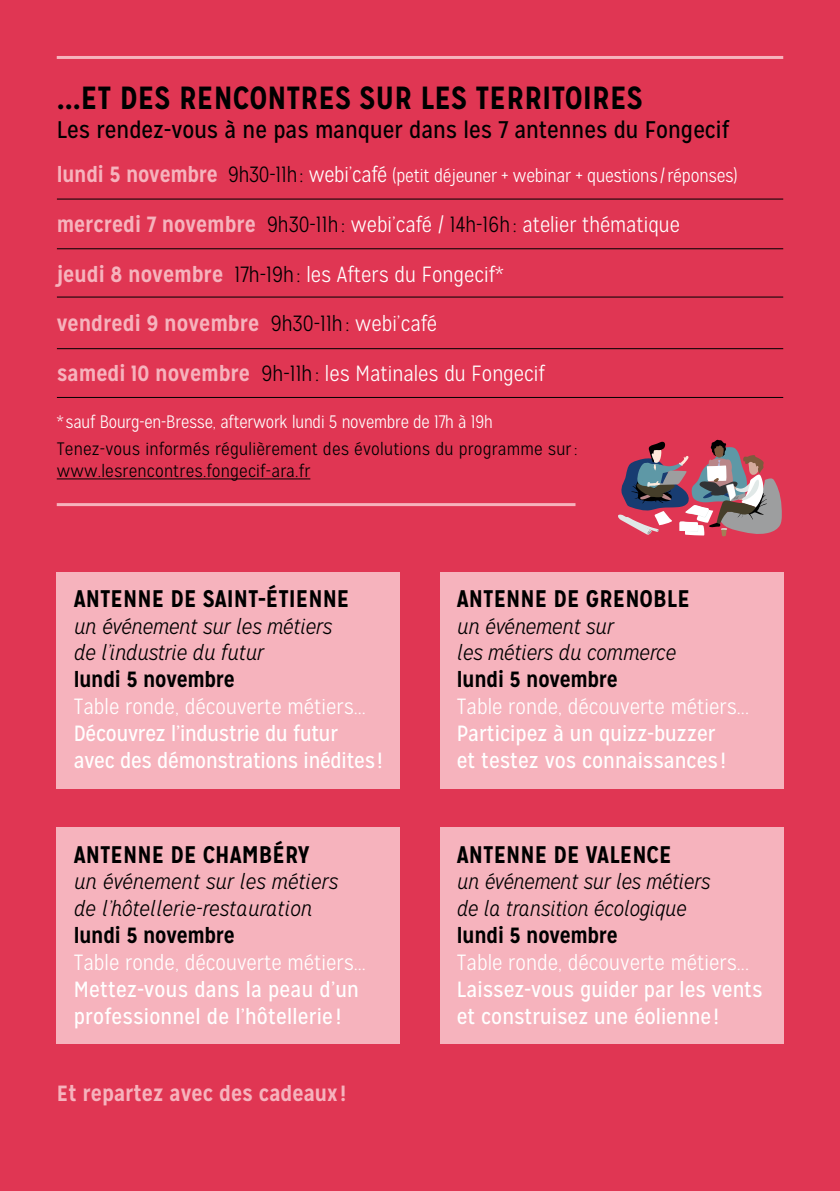
<style>
.page{position:relative;width:840px;height:1191px;background:#fff}
.page>*{position:absolute;margin:0;border:0;box-sizing:border-box;transform-origin:0 0}
.t1{font:700 32px "Mission Gothic";color:#000}
.t2{font:700 24px "Mission Gothic";color:#000}
.t3{font:24px "Mission Gothic";color:#000}
.t4{font:22px/27px "Mission Gothic";color:#fff}
.t5{font:italic 300 22px/26.4px "Mission Gothic";letter-spacing:-.01em;color:#000}
.t6{font:300 22px "Mission Gothic";color:#fff}
.t7{font:700 22px "Mission Gothic";color:#f6b3bd}
.t8{font:700 22px "Mission Gothic";letter-spacing:-.01em;color:#000}
.t9{font:300 19px "Mission Gothic";letter-spacing:-.01em;color:#fff}
.t10{font:300 18px "Mission Gothic";letter-spacing:.01em;color:#000}
.t11{font:300 18px "Mission Gothic";letter-spacing:-.01em;color:#fff}
.s1{font-weight:700;font-size:22px;color:#f6b3bd}
.s2{font-size:22px;color:#000}
.s3{font-size:22px}
.s4{font-weight:700;color:#f6b3bd}
.s5{color:#000}
.s6{font-weight:300;color:#000}
.s7{font-weight:300;color:#fff}
.s8{font-weight:300}
</style>
<div class="page">
<div style="left:0;top:0;width:839px;height:1191px;background:#e03653"></div>
<hr style="left:57px;top:478px;width:253px;height:1px;background:#000">
<hr style="left:57px;top:199px;width:725px;height:1px;background:#000">
<hr style="left:57px;top:248px;width:725px;height:1px;background:#000">
<hr style="left:57px;top:297px;width:725px;height:1px;background:#000">
<hr style="left:57px;top:348px;width:725px;height:1px;background:#000">
<hr style="left:57px;top:397px;width:725px;height:1px;background:#000">
<svg style="left:615px;top:440px;width:166px;height:96px;background:#a96677"></svg>
<hr style="left:57px;top:56px;width:725px;height:3px;background:#f6b3bd">
<hr style="left:57px;top:503px;width:518px;height:3px;background:#f6b3bd">
<div style="left:439px;top:572px;width:343px;height:216px;background:#f6b3bd"></div>
<div style="left:57px;top:572px;width:343px;height:216px;background:#f6b3bd"></div>
<div style="left:57px;top:828px;width:343px;height:216px;background:#f6b3bd"></div>
<div style="left:439px;top:828px;width:343px;height:216px;background:#f6b3bd"></div>
<p class="t1" style="left:57px;top:78px;width:587px">...ET DES RENCONTRES SUR LES TERRITOIRES</p>
<p class="t3" style="left:57px;top:115px;width:673px">Les rendez-vous à ne pas manquer dans les 7 antennes du Fongecif</p>
<p class="t9" style="left:57px;top:164px;width:682px"><span class="s1">lundi 5 novembre</span> <span class="s2">9h30-11h:</span> <span class="s3">webi’café</span> (petit déjeuner + webinar + questions/réponses)</p>
<p class="t6" style="left:57px;top:211px;width:624px"><span class="s4">mercredi 7 novembre</span> <span class="s5">9h30-11h :</span> webi’café / <span class="s5">14h-16h :</span> atelier thématique</p>
<p class="t6" style="left:57px;top:261px;width:448px"><span class="s4">jeudi 8 novembre</span> <span class="s5">17h-19h :</span> les Afters du Fongecif*</p>
<p class="t7" style="left:57px;top:310px;width:382px">vendredi 9 novembre <span class="s6">9h30-11h :</span> <span class="s7">webi’café</span></p>
<p class="t6" style="left:57px;top:360px;width:489px"><span class="s4">samedi 10 novembre</span> <span class="s5">9h-11h :</span> les Matinales du Fongecif</p>
<p class="t11" style="left:57px;top:411px;width:437px">*sauf Bourg-en-Bresse, afterwork lundi 5 novembre de 17h à 19h</p>
<p class="t10" style="left:57px;top:439px;width:522px">Tenez-vous informés régulièrement des évolutions du programme sur:</p>
<p class="t10" style="left:57px;top:460px;width:255px">www.lesrencontres.fongecif-ara.fr</p>
<p class="t2" style="left:74px;top:583px;width:277px">ANTENNE DE SAINT-ÉTIENNE</p>
<p class="t5" style="left:74px;top:613px;width:260px">un événement sur les métiers de l’industrie du futur</p>
<p class="t8" style="left:74px;top:665px;width:162px">lundi 5 novembre</p>
<p class="t4" style="left:74px;top:693px;width:310px"><span class="s8">Table ronde, découverte métiers...<br></span>Découvrez l’industrie du futur avec des démonstrations inédites!</p>
<p class="t2" style="left:74px;top:839px;width:237px">ANTENNE DE CHAMBÉRY</p>
<p class="t5" style="left:74px;top:869px;width:265px">un événement sur les métiers de l’hôtellerie-restauration</p>
<p class="t8" style="left:74px;top:921px;width:162px">lundi 5 novembre</p>
<p class="t4" style="left:74px;top:948px;width:293px"><span class="s8">Table ronde, découverte métiers...<br></span>Mettez-vous dans la peau d’un professionnel de l’hôtellerie !</p>
<p class="t7" style="left:57px;top:1079px;width:290px">Et repartez avec des cadeaux !</p>
<p class="t2" style="left:456px;top:583px;width:234px">ANTENNE DE GRENOBLE</p>
<p class="t5" style="left:456px;top:613px;width:221px">un événement sur<br>les métiers du commerce</p>
<p class="t8" style="left:456px;top:665px;width:162px">lundi 5 novembre</p>
<p class="t4" style="left:456px;top:693px;width:293px"><span class="s8">Table ronde, découverte métiers...<br></span>Participez à un quizz-buzzer<br>et testez vos connaissances !</p>
<p class="t2" style="left:456px;top:839px;width:216px">ANTENNE DE VALENCE</p>
<p class="t5" style="left:456px;top:869px;width:254px">un événement sur les métiers de la transition écologique</p>
<p class="t8" style="left:456px;top:921px;width:162px">lundi 5 novembre</p>
<p class="t4" style="left:456px;top:948px;width:307px"><span class="s8">Table ronde, découverte métiers...<br></span>Laissez-vous guider par les vents et construisez une éolienne!</p>
</div>
